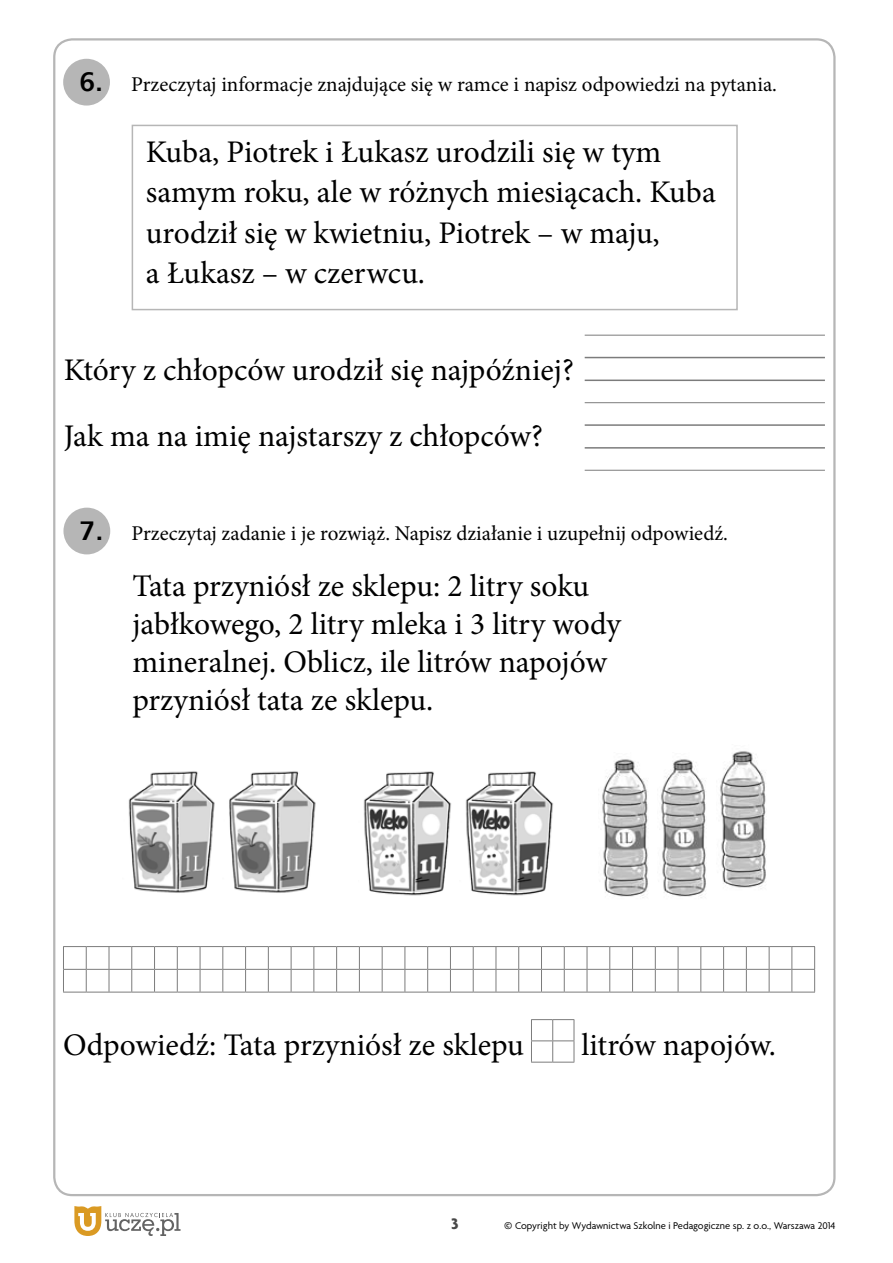
<style>
.page{position:relative;width:893px;height:1263px;background:#fff}
.page>*{position:absolute;margin:0;border:0;box-sizing:border-box;transform-origin:0 0}
.t1{font:31.5px/40.5px "Minion Pro";color:#000}
.t2{font:21px "Minion Pro";color:#000}
.t3{font:700 16.5px "Agenda Pl";color:#484848}
.t4{font:10.5px "Agenda Pl";color:#000}
.s1{font-family:"Humnst 777 EU";font-weight:700;font-size:27px}
.s2{font-size:13.5px}
</style>
<div class="page">
<svg style="left:74px;top:1206px;width:107px;height:30px"></svg>
<div style="left:132px;top:125px;width:606px;height:185px;border:2px solid #b6b6b6"></div>
<div style="left:63px;top:508px;width:47px;height:46px;background:#b6b6b6;border-radius:50%"></div>
<div style="left:63px;top:59px;width:47px;height:47px;background:#b6b6b6;border-radius:50%"></div>
<hr style="left:585px;top:335px;width:240px;height:1px;background:#7c7c7c">
<hr style="left:585px;top:357px;width:240px;height:1px;background:#7c7c7c">
<hr style="left:585px;top:380px;width:240px;height:1px;background:#7c7c7c">
<hr style="left:585px;top:402px;width:240px;height:1px;background:#7c7c7c">
<hr style="left:585px;top:424px;width:240px;height:2px;background:#7c7c7c">
<hr style="left:585px;top:447px;width:240px;height:2px;background:#7c7c7c">
<hr style="left:585px;top:470px;width:240px;height:1px;background:#7c7c7c">
<svg style="left:531px;top:1019px;width:44px;height:44px"></svg>
<svg style="left:63px;top:946px;width:752px;height:47px"></svg>
<img style="left:602px;top:759px;width:46px;height:139px">
<img style="left:661px;top:759px;width:45px;height:139px">
<img style="left:720px;top:751px;width:47px;height:138px">
<img style="left:128px;top:771px;width:188px;height:122px">
<img style="left:363px;top:771px;width:190px;height:125px">
<p class="t2" style="left:79px;top:70px;width:699px"><span class="s1">6.</span> Przeczytaj informacje znajdujące się w ramce i napisz odpowiedzi na pytania.</p>
<p class="t1" style="left:146px;top:132px;width:571px">Kuba, Piotrek i Łukasz urodzili się w tym samym roku, ale w różnych miesiącach. Kuba urodził się w kwietniu, Piotrek – w maju,<br>a Łukasz – w czerwcu.</p>
<p class="t1" style="left:64px;top:337px;width:512px;line-height:66px">Który z chłopców urodził się najpóźniej?<br>Jak ma na imię najstarszy z chłopców?</p>
<p class="t2" style="left:79px;top:519px;width:650px"><span class="s1">7.</span> Przeczytaj zadanie i je rozwiąż. Napisz działanie i uzupełnij odpowiedź.</p>
<p class="t1" style="left:132px;top:568px;width:490px;line-height:37.8px">Tata przyniósł ze sklepu: 2 litry soku jabłkowego, 2 litry mleka i 3 litry wody mineralnej. Oblicz, ile litrów napojów przyniósł tata ze sklepu.</p>
<p class="t1" style="left:63px;top:1025px;width:462px">Odpowiedź: Tata przyniósł ze sklepu</p>
<p class="t1" style="left:581px;top:1025px;width:196px">litrów napojów.</p>
<p class="t3" style="left:451px;top:1214px;width:9px">3</p>
<p class="t4" style="left:504px;top:1219px;width:333px"><span class="s2">©</span> Copyright by Wydawnictwa Szkolne i Pedagogiczne sp. z o.o., Warszawa 2014</p>
</div>
